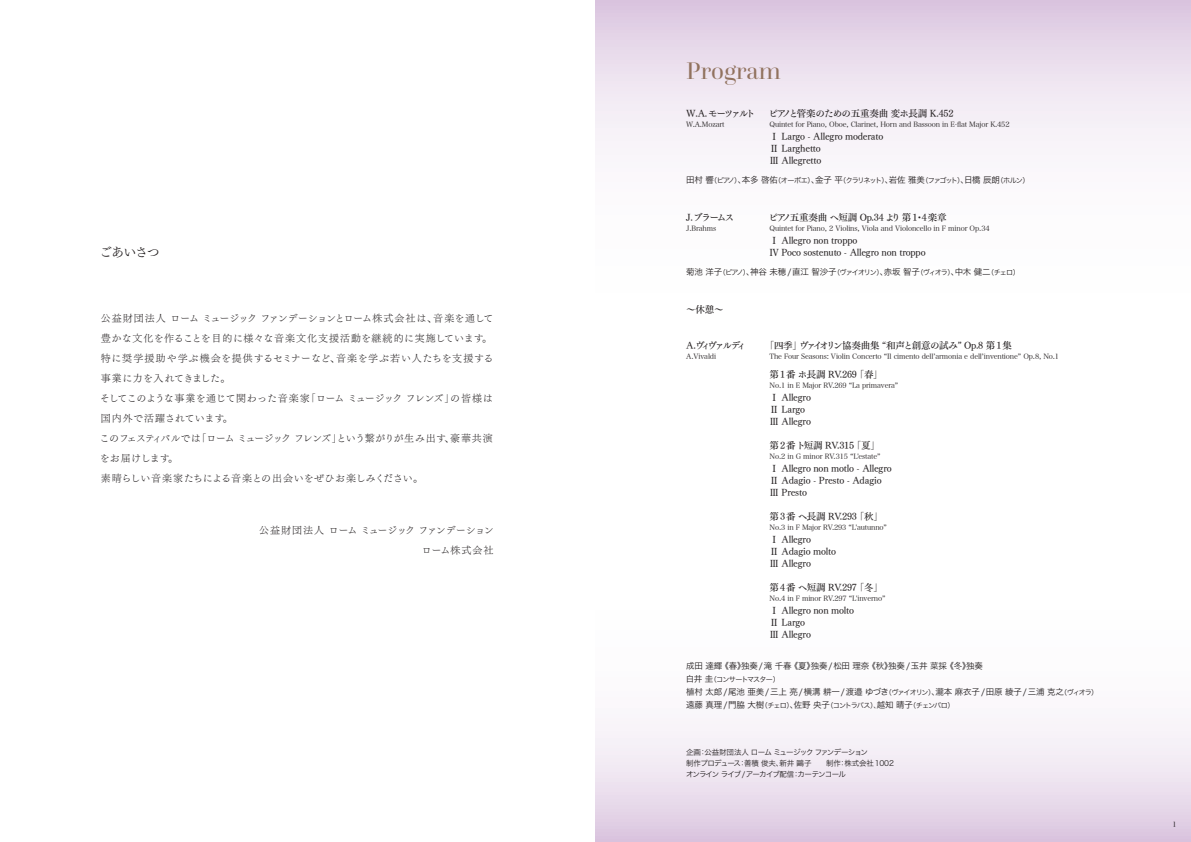
<style>
.page{position:relative;width:1191px;height:842px;background:#fff}
.page>*{position:absolute;margin:0;border:0;box-sizing:border-box;transform-origin:0 0}
.t1{font:25.1px "Questa Grande";color:#91725e}
.t2{font:13px "Tsuku Min Pro R";letter-spacing:-.095em;color:#231f20}
.t3{font:10px/20px "Tsuku Min Pro L";letter-spacing:.015em;color:#231f20}
.t4{font:10px/20px "Tsuku Min Pro L";letter-spacing:-.005em;color:#231f20;text-align:right}
.t5{font:9.5px/12px "Tsuku Min Pro D";letter-spacing:-.02em;color:#231f20}
.t6{font:9.5px "Tsuku Min Pro D";letter-spacing:-.05em;color:#231f20}
.t7{font:9.5px "Tsuku Min Pro D";letter-spacing:-.275em;color:#231f20}
.t8{font:8.5px "Hira Kaku Pro W3";letter-spacing:-.02em;color:#231f20}
.t9{font:7.5px/11px "Hira Kaku Pro W3";letter-spacing:-.08em;color:#231f20}
.t10{font:7.1px "Hira Min Pro W3";letter-spacing:-.02em;color:#231f20}
.t11{font:7.1px "Hira Kaku Pro W3";letter-spacing:-.155em;color:#231f20}
.t12{font:7.1px "Hira Kaku Pro W3";letter-spacing:-.135em;color:#231f20}
.t13{font:7.1px "Hira Kaku Pro W3";letter-spacing:-.115em;color:#231f20}
.s1{font-size:8.5px}
.s2{font-size:7.1px}
</style>
<div class="page">
<svg style="left:595px;top:0;width:596px;height:842px"></svg>
<h2 class="t2" style="left:99px;top:241px;width:62px">ごあいさつ</h2>
<p class="t3" style="left:100px;top:307px;width:395px">公益財団法人ローム ミュージック ファンデーションとローム株式会社は、音楽を通して豊かな文化を作ることを目的に様々な音楽文化支援活動を継続的に実施しています。特に奨学援助や学ぶ機会を提供するセミナーなど、音楽を学ぶ若い人たちを支援する事業に力を入れてきました。<br>そしてこのような事業を通じて関わった音楽家「ローム ミュージック フレンズ」の皆様は国内外で活躍されています。<br>このフェスティバルでは「ローム ミュージック フレンズ」という繋がりが生み出す、豪華共演をお届けします。<br>素晴らしい音楽家たちによる音楽との出会いをぜひお楽しみください。</p>
<p class="t4" style="left:259px;top:518px;width:236px">公益財団法人ローム ミュージック ファンデーションローム株式会社</p>
<h1 class="t1" style="left:686px;top:55px;width:96px">Program</h1>
<p class="t5" style="left:686px;top:106px;width:71px">W.A. モーツァルト</p>
<p class="t6" style="left:768px;top:105px;width:187px">ピアノと管楽のための五重奏曲 変ホ長調 K.452</p>
<p class="t10" style="left:686px;top:118px;width:40px">W.A.Mozart</p>
<p class="t10" style="left:769px;top:118px;width:241px">Quintet for Piano, Oboe, Clarinet, Horn and Bassoon in E-flat Major K.452</p>
<p class="t5" style="left:769px;top:129px;width:115px">Ⅰ Largo - Allegro moderato<br>Ⅱ Larghetto<br>Ⅲ Allegretto</p>
<p class="t11" style="left:686px;top:174px;width:345px"><span class="s1">田村 響</span>（ピアノ）<span class="s1">、本多 啓佑</span>（オーボエ）<span class="s1">、金子 平</span>（クラリネット）<span class="s1">、岩佐 雅美</span>（ファゴット）<span class="s1">、日橋 辰朗</span>（ホルン）</p>
<p class="t5" style="left:686px;top:210px;width:49px">J. ブラームス</p>
<p class="t5" style="left:768px;top:210px;width:180px">ピアノ五重奏曲 ヘ短調 Op.34 より 第1・4楽章</p>
<p class="t10" style="left:686px;top:222px;width:31px">J.Brahms</p>
<p class="t10" style="left:769px;top:222px;width:221px">Quintet for Piano, 2 Violins, Viola and Violoncello in F minor Op.34</p>
<p class="t5" style="left:769px;top:233px;width:157px">Ⅰ Allegro non troppo<br>Ⅳ Poco sostenuto - Allegro non troppo</p>
<p class="t8" style="left:686px;top:264px;width:335px">菊池 洋子<span class="s2">（ピアノ）</span>、神谷 未穂 / 直江 智沙子<span class="s2">（ヴァイオリン）</span>、赤坂 智子<span class="s2">（ヴィオラ）</span>、中木 健二<span class="s2">（チェロ）</span></p>
<p class="t5" style="left:686px;top:302px;width:39px">～休憩～</p>
<p class="t7" style="left:686px;top:337px;width:62px">A.ヴィヴァルディ</p>
<p class="t5" style="left:764px;top:338px;width:249px">「四季」ヴァイオリン協奏曲集 “和声と創意の試み” Op.8 第1集</p>
<p class="t10" style="left:686px;top:350px;width:31px">A.Vivaldi</p>
<p class="t10" style="left:769px;top:350px;width:291px">The Four Seasons: Violin Concerto “Il cimento dellʼarmonia e dellʼinventione” Op.8, No.1</p>
<p class="t5" style="left:769px;top:367px;width:115px">第1番 ホ長調 RV.269 「春」</p>
<p class="t10" style="left:769px;top:379px;width:130px">No.1 in E Major RV.269 “La primavera”</p>
<p class="t5" style="left:769px;top:390px;width:43px">Ⅰ Allegro<br>Ⅱ Largo<br>Ⅲ Allegro</p>
<p class="t5" style="left:769px;top:438px;width:112px">第2番 ト短調 RV.315 「夏」</p>
<p class="t10" style="left:769px;top:450px;width:112px">No.2 in G minor RV.315 “L'estate”</p>
<p class="t5" style="left:769px;top:461px;width:124px">Ⅰ Allegro non motlo - Allegro<br>Ⅱ Adagio - Presto - Adagio<br>Ⅲ Presto</p>
<p class="t5" style="left:769px;top:509px;width:115px">第3番 ヘ長調 RV.293 「秋」</p>
<p class="t10" style="left:769px;top:521px;width:119px">No.3 in F Major RV.293 “L'autunno”</p>
<p class="t5" style="left:769px;top:532px;width:68px">Ⅰ Allegro<br>Ⅱ Adagio molto<br>Ⅲ Allegro</p>
<p class="t5" style="left:769px;top:580px;width:115px">第4番 ヘ短調 RV.297 「冬」</p>
<p class="t10" style="left:769px;top:592px;width:117px">No.4 in F minor RV.297 “L'inverno”</p>
<p class="t5" style="left:769px;top:603px;width:86px">Ⅰ Allegro non molto<br>Ⅱ Largo<br>Ⅲ Allegro</p>
<p class="t8" style="left:686px;top:658px;width:298px">成田 達輝 《春》独奏/滝 千春 《夏》独奏/松田 理奈 《秋》独奏/玉井 菜採 《冬》独奏</p>
<p class="t13" style="left:686px;top:673px;width:96px"><span class="s1">白井 圭</span>（コンサートマスター）</p>
<p class="t8" style="left:686px;top:684px;width:413px">植村 太郎/尾池 亜美/三上 亮/横溝 耕一/渡邉 ゆづき<span class="s2">（ヴァイオリン）</span>、瀧本 麻衣子/田原 綾子/三浦 克之<span class="s2">（ヴィオラ）</span></p>
<p class="t12" style="left:686px;top:699px;width:270px"><span class="s1">遠藤 真理 / 門脇 大樹</span>（チェロ）<span class="s1">、佐野 央子</span>（コントラバス）、<span class="s1">越知 晴子</span>（チェンバロ）</p>
<p class="t9" style="left:686px;top:746px;width:209px">企画：公益財団法人 ローム ミュージック ファンデーション　　<br>制作プロデュース：善積 俊夫、新井 鷗子　　制作：株式会社1002オンライン ライブ/ アーカイブ配信：カーテンコール</p>
<p class="t10" style="left:1172px;top:818px;width:6px">1</p>
</div>
